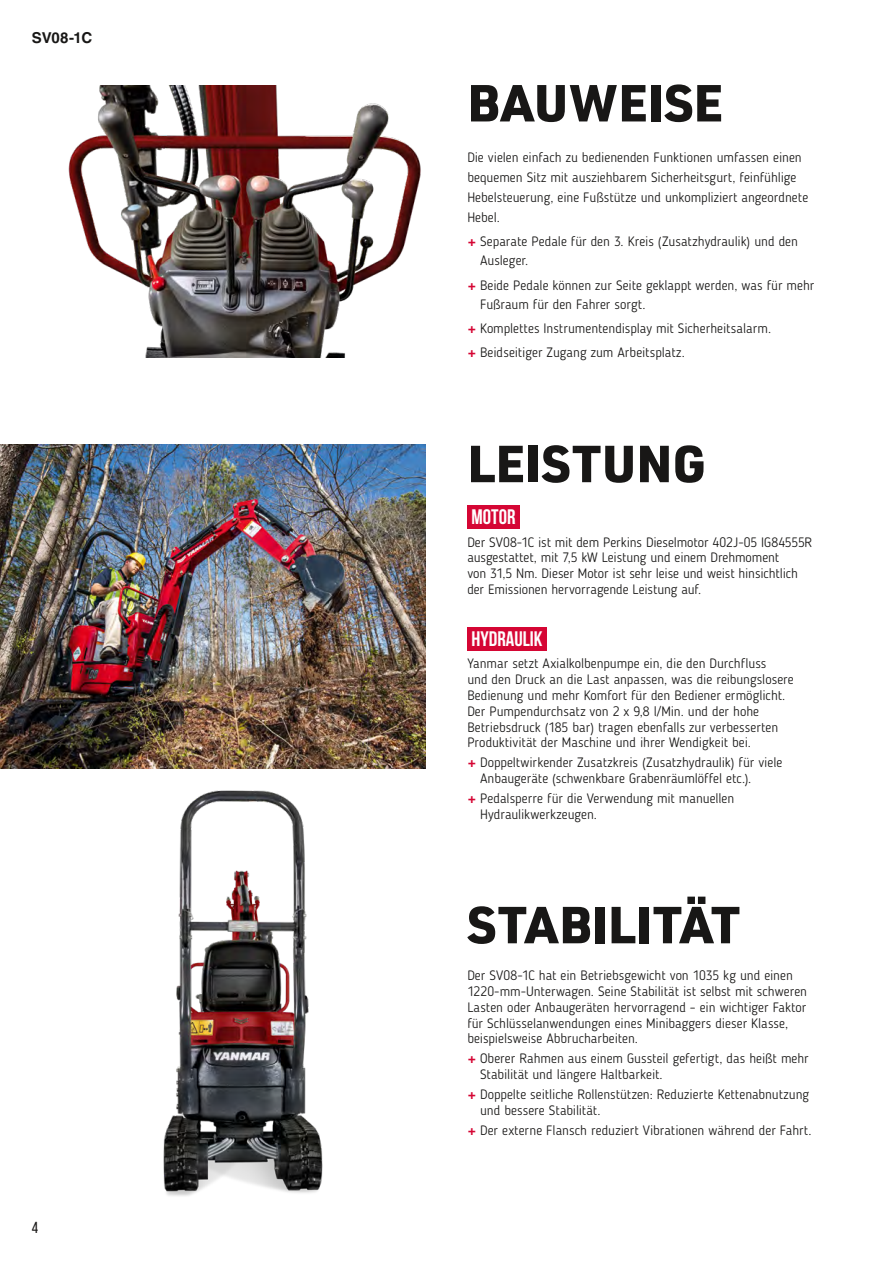
<style>
.page{position:relative;width:893px;height:1263px;background:#fff}
.page>*{position:absolute;margin:0;border:0;box-sizing:border-box;transform-origin:0 0}
.t1{font:900 51px "URWDIN";color:#181716}
.t2{font:700 21px "Bebas Neue";color:#fff}
.t3{font:15.9px "Bebas Neue";color:#181716}
.t4{font:700 15px "Helvetica LT Pro";letter-spacing:-.01em;color:#181716}
.t5{font:300 13.5px/15.8px "Blogger Sans";color:#181716}
.s1{font-family:"Helvetica LT Pro";font-weight:900;color:#d50634}
</style>
<div class="page">
<img style="left:68px;top:85px;width:353px;height:272px">
<img style="left:0;top:445px;width:425px;height:323px">
<img style="left:163px;top:790px;width:160px;height:406px">
<div style="left:467px;top:505px;width:53px;height:24px;background:#d50634"></div>
<div style="left:467px;top:627px;width:80px;height:23px;background:#d50634"></div>
<p class="t4" style="left:32px;top:29px;width:62px">SV08-1C</p>
<p class="t3" style="left:32px;top:1219px;width:8px">4</p>
<h1 class="t1" style="left:467px;top:68px;width:257px">BAUWEISE</h1>
<p class="t5" style="left:467px;top:148px;width:342px;line-height:19.8px">Die vielen einfach zu bedienenden Funktionen umfassen einen bequemen Sitz mit ausziehbarem Sicherheitsgurt, feinfühlige Hebelsteuerung, eine Fußstütze und unkompliziert angeordnete Hebel.</p>
<p class="t5" style="left:480px;top:231px;width:319px;line-height:19.8px;text-indent:-13px"><span class="s1">+</span> Separate Pedale für den 3. Kreis (Zusatzhydraulik) und den<br>Ausleger.</p>
<p class="t5" style="left:480px;top:275px;width:336px;line-height:19.8px;text-indent:-13px"><span class="s1">+</span> Beide Pedale können zur Seite geklappt werden, was für mehr<br>Fußraum für den Fahrer sorgt.</p>
<p class="t5" style="left:467px;top:317px;width:305px;line-height:24px"><span class="s1">+</span> Komplettes Instrumentendisplay mit Sicherheitsalarm. <span class="s1">+</span> Beidseitiger Zugang zum Arbeitsplatz.</p>
<h1 class="t1" style="left:467px;top:428px;width:240px">LEISTUNG</h1>
<h2 class="t2" style="left:472px;top:506px;width:45px">MOTOR</h2>
<p class="t5" style="left:467px;top:534px;width:347px">Der SV08-1C ist mit dem Perkins Dieselmotor 402J-05 IG84555R ausgestattet, mit 7,5 kW Leistung und einem Drehmoment<br>von 31,5 Nm. Dieser Motor ist sehr leise und weist hinsichtlich der Emissionen hervorragende Leistung auf.</p>
<h2 class="t2" style="left:472px;top:628px;width:73px">HYDRAULIK</h2>
<p class="t5" style="left:467px;top:656px;width:328px">Yanmar setzt Axialkolbenpumpe ein, die den Durchfluss<br>und den Druck an die Last anpassen, was die reibungslosere Bedienung und mehr Komfort für den Bediener ermöglicht.<br>Der Pumpendurchsatz von 2 x 9,8 l/Min. und der hohe Betriebsdruck (185 bar) tragen ebenfalls zur verbesserten Produktivität der Maschine und ihrer Wendigkeit bei.</p>
<p class="t5" style="left:480px;top:755px;width:304px;text-indent:-13px"><span class="s1">+</span> Doppeltwirkender Zusatzkreis (Zusatzhydraulik) für viele<br>Anbaugeräte (schwenkbare Grabenräumlöffel etc.).</p>
<p class="t5" style="left:480px;top:790px;width:256px;text-indent:-13px"><span class="s1">+</span> Pedalsperre für die Verwendung mit manuellen<br>Hydraulikwerkzeugen.</p>
<h1 class="t1" style="left:467px;top:889px;width:274px">STABILITÄT</h1>
<p class="t5" style="left:467px;top:968px;width:341px">Der SV08-1C hat ein Betriebsgewicht von 1035 kg und einen 1220-mm-Unterwagen. Seine Stabilität ist selbst mit schweren Lasten oder Anbaugeräten hervorragend – ein wichtiger Faktor für Schlüsselanwendungen eines Minibaggers dieser Klasse, beispielsweise Abbrucharbeiten.</p>
<p class="t5" style="left:480px;top:1051px;width:330px;text-indent:-13px"><span class="s1">+</span> Oberer Rahmen aus einem Gussteil gefertigt, das heißt mehr<br>Stabilität und längere Haltbarkeit.</p>
<p class="t5" style="left:480px;top:1086px;width:331px;text-indent:-13px"><span class="s1">+</span> Doppelte seitliche Rollenstützen: Reduzierte Kettenabnutzung und bessere Stabilität.</p>
<p class="t5" style="left:467px;top:1122px;width:346px"><span class="s1">+</span> Der externe Flansch reduziert Vibrationen während der Fahrt.</p>
</div>
